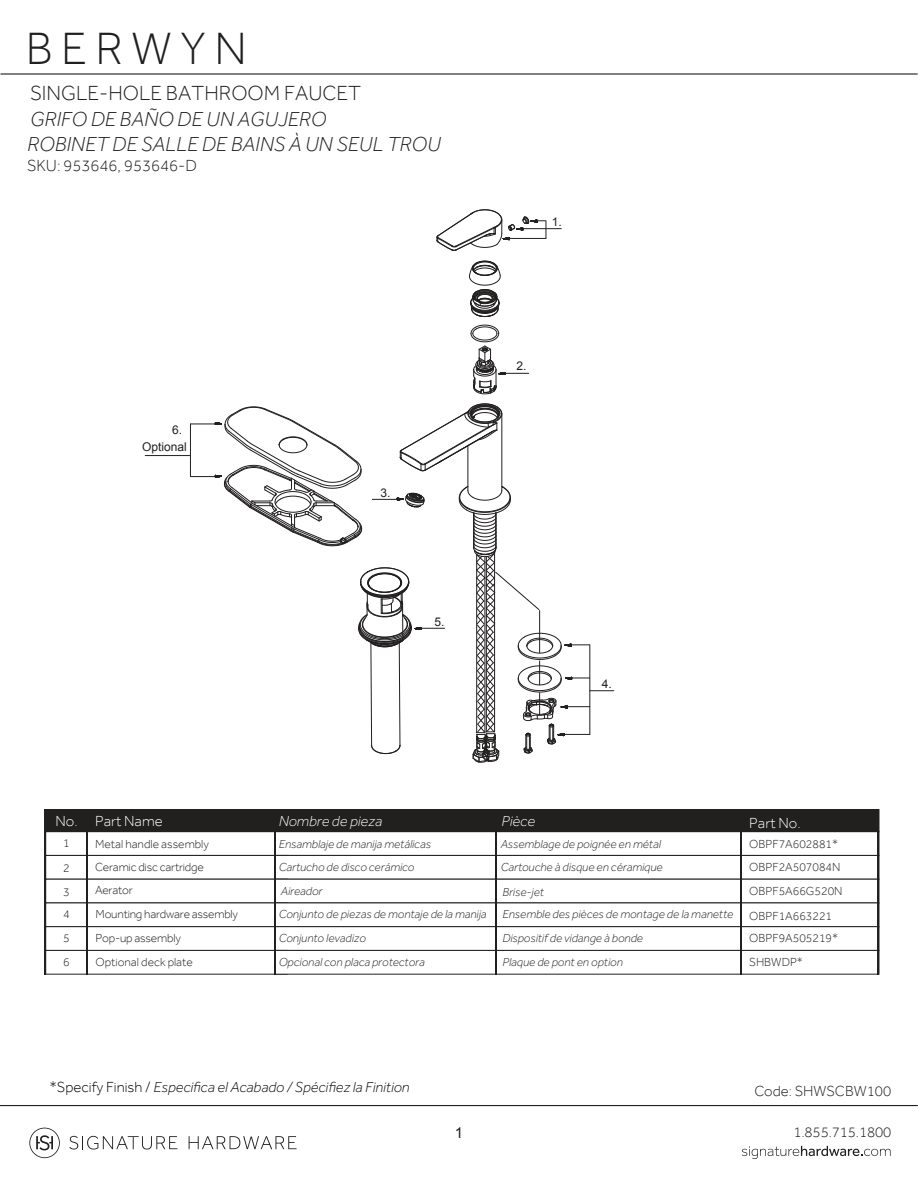
<style>
.page{position:relative;width:918px;height:1188px;background:#fff}
.page>*{position:absolute;margin:0;border:0;box-sizing:border-box;transform-origin:0 0}
.t1{font:300 46.5px "Effra";letter-spacing:.18em;color:#221f1f}
.t2{font:italic 300 21px "Effra";color:#221f1f}
.t3{font:300 21px "Effra";color:#221f1f}
.t4{font:300 16.5px "Effra";color:#221f1f}
.t5{font:italic 300 15px "Effra";color:#080305}
.t6{font:300 15px "Effra";color:#221f1f}
.t7{font:300 15px "Effra";color:#fff}
.t8{font:italic 300 15px "Effra";color:#fff}
.t9{font:15px "Arial";color:#221f1f}
.t10{font:italic 300 12px/23.9px "Effra";color:#221f1f}
.t11{font:300 12px/24.3px "Effra";color:#221f1f}
.t12{font:12px/17.4px "Arial";color:#221f1f}
.s1{font-style:normal}
</style>
<div class="page">
<svg style="left:29px;top:1128px;width:31px;height:30px"></svg>
<svg style="left:69px;top:1136px;width:108px;height:14px"></svg>
<svg style="left:189px;top:1136px;width:108px;height:13px"></svg>
<hr style="left:0;top:1105px;width:918px;height:1px;background:#221f1f">
<svg style="left:742px;top:1146px;width:149px;height:13px"></svg>
<hr style="left:0;top:73px;width:918px;height:2px;background:#221f1f">
<div style="left:45px;top:831px;width:43px;height:25px;background:#fff;border:1px solid #221f1f"></div>
<div style="left:87px;top:831px;width:201px;height:25px;background:#fff;border:1px solid #221f1f"></div>
<div style="left:275px;top:831px;width:221px;height:25px;background:#fff;border:1px solid #221f1f"></div>
<div style="left:496px;top:831px;width:245px;height:25px;background:#fff;border:1px solid #221f1f"></div>
<div style="left:45px;top:855px;width:43px;height:25px;background:#fff;border:1px solid #221f1f"></div>
<div style="left:87px;top:855px;width:201px;height:25px;background:#fff;border:1px solid #221f1f"></div>
<div style="left:275px;top:855px;width:221px;height:25px;background:#fff;border:1px solid #221f1f"></div>
<div style="left:496px;top:855px;width:245px;height:25px;background:#fff;border:1px solid #221f1f"></div>
<div style="left:45px;top:879px;width:43px;height:24px;background:#fff;border:1px solid #221f1f"></div>
<div style="left:87px;top:879px;width:201px;height:24px;background:#fff;border:1px solid #221f1f"></div>
<div style="left:275px;top:879px;width:221px;height:24px;background:#fff;border:1px solid #221f1f"></div>
<div style="left:496px;top:879px;width:245px;height:24px;background:#fff;border:1px solid #221f1f"></div>
<div style="left:45px;top:926px;width:43px;height:25px;background:#fff;border:1px solid #221f1f"></div>
<div style="left:87px;top:926px;width:201px;height:25px;background:#fff;border:1px solid #221f1f"></div>
<div style="left:275px;top:926px;width:221px;height:25px;background:#fff;border:1px solid #221f1f"></div>
<div style="left:496px;top:926px;width:245px;height:25px;background:#fff;border:1px solid #221f1f"></div>
<div style="left:741px;top:831px;width:138px;height:25px;background:#fff;border:1px solid #221f1f"></div>
<div style="left:741px;top:855px;width:138px;height:25px;background:#fff;border:1px solid #221f1f"></div>
<div style="left:741px;top:879px;width:138px;height:24px;background:#fff;border:1px solid #221f1f"></div>
<div style="left:741px;top:926px;width:138px;height:25px;background:#fff;border:1px solid #221f1f"></div>
<hr style="left:45px;top:809px;width:1px;height:142px;background:#221f1f">
<hr style="left:86px;top:809px;width:2px;height:142px;background:#221f1f">
<hr style="left:274px;top:809px;width:2px;height:142px;background:#221f1f">
<hr style="left:496px;top:809px;width:1px;height:142px;background:#221f1f">
<hr style="left:740px;top:809px;width:2px;height:142px;background:#221f1f">
<hr style="left:878px;top:809px;width:1px;height:142px;background:#221f1f">
<div style="left:46px;top:809px;width:833px;height:22px;background:#221f1f"></div>
<div style="left:45px;top:950px;width:43px;height:25px;background:#fff;border:1px solid #221f1f"></div>
<div style="left:87px;top:950px;width:201px;height:25px;background:#fff;border:1px solid #221f1f"></div>
<div style="left:275px;top:950px;width:221px;height:25px;background:#fff;border:1px solid #221f1f"></div>
<div style="left:496px;top:950px;width:245px;height:25px;background:#fff;border:1px solid #221f1f"></div>
<div style="left:741px;top:950px;width:138px;height:25px;background:#fff;border:1px solid #221f1f"></div>
<hr style="left:45px;top:833px;width:1px;height:142px;background:#221f1f">
<hr style="left:86px;top:833px;width:2px;height:142px;background:#221f1f">
<hr style="left:274px;top:833px;width:2px;height:142px;background:#221f1f">
<hr style="left:496px;top:833px;width:1px;height:142px;background:#221f1f">
<hr style="left:740px;top:833px;width:2px;height:142px;background:#221f1f">
<hr style="left:878px;top:833px;width:1px;height:142px;background:#221f1f">
<hr style="left:468px;top:446px;width:1px;height:44px;background:#221f1f">
<hr style="left:502px;top:414px;width:1px;height:76px;background:#221f1f">
<svg style="left:469px;top:261px;width:32px;height:56px"></svg>
<svg style="left:400px;top:404px;width:102px;height:67px"></svg>
<hr style="left:518px;top:228px;width:43px;height:1px;background:#221f1f">
<svg style="left:471px;top:325px;width:58px;height:69px"></svg>
<svg style="left:358px;top:567px;width:87px;height:187px"></svg>
<hr style="left:372px;top:499px;width:30px;height:1px;background:#221f1f">
<svg style="left:397px;top:493px;width:27px;height:15px"></svg>
<svg style="left:437px;top:209px;width:110px;height:42px"></svg>
<svg style="left:459px;top:486px;width:155px;height:277px"></svg>
<hr style="left:190px;top:424px;width:30px;height:1px;background:#221f1f">
<hr style="left:190px;top:476px;width:30px;height:1px;background:#221f1f">
<svg style="left:215px;top:407px;width:147px;height:139px"></svg>
<hr style="left:190px;top:424px;width:1px;height:53px;background:#221f1f">
<hr style="left:145px;top:455px;width:45px;height:1px;background:#221f1f">
<h1 class="t1" style="left:26px;top:20px;width:222px">BERWYN</h1>
<h2 class="t3" style="left:30px;top:81px;width:333px">SINGLE-HOLE BATHROOM FAUCET</h2>
<h2 class="t2" style="left:27px;top:132px;width:415px">ROBINET DE SALLE DE BAINS À UN SEUL TROU</h2>
<h3 class="t4" style="left:27px;top:156px;width:171px">SKU: 953646, 953646-D</h3>
<h2 class="t2" style="left:30px;top:107px;width:298px">GRIFO DE BAÑO DE UN AGUJERO</h2>
<p class="t12" style="left:142px;top:421px;width:46px;text-indent:30px">6.<br>Optional</p>
<p class="t12" style="left:381px;top:484px;width:12px">3.</p>
<p class="t12" style="left:434px;top:614px;width:12px">5.</p>
<p class="t12" style="left:552px;top:213px;width:12px">1.</p>
<p class="t12" style="left:516px;top:357px;width:12px">2.</p>
<p class="t12" style="left:602px;top:675px;width:12px">4.</p>
<p class="t7" style="left:55px;top:812px;width:109px">No. Part Name</p>
<p class="t8" style="left:279px;top:813px;width:105px">Nombre de pieza</p>
<p class="t8" style="left:502px;top:813px;width:35px">Pièce</p>
<p class="t7" style="left:749px;top:814px;width:53px">Part No.</p>
<p class="t11" style="left:63px;top:831px;width:8px;text-align:justify">1<br>2<br>3</p>
<p class="t11" style="left:63px;top:902px;width:8px">4<br>5</p>
<p class="t11" style="left:95px;top:832px;width:115px">Metal handle assembly</p>
<p class="t10" style="left:279px;top:832px;width:154px">Ensamblaje de manija metálicas</p>
<p class="t11" style="left:749px;top:832px;width:90px">OBPF7A602881*</p>
<p class="t10" style="left:279px;top:855px;width:137px">Cartucho de disco cerámico</p>
<p class="t10" style="left:279px;top:902px;width:209px">Conjunto de piezas de montaje de la manija<br>Conjunto levadizo</p>
<p class="t10" style="left:501px;top:832px;width:162px">Assemblage de poignée en métal</p>
<p class="t10" style="left:501px;top:854px;width:164px;line-height:25px">Cartouche à disque en céramique<br>Brise-jet</p>
<p class="t10" style="left:502px;top:902px;width:232px">Ensemble des pièces de montage de la manette<br>Dispositif de vidange à bonde</p>
<p class="t11" style="left:749px;top:855px;width:95px">OBPF2A507084N<br>OBPF5A66G520N<br>OBPF1A663221</p>
<p class="t11" style="left:749px;top:926px;width:90px">OBPF9A505219*</p>
<p class="t11" style="left:95px;top:856px;width:145px;line-height:23.1px">Ceramic disc cartridge<br>Aerator<br>Mounting hardware assembly</p>
<p class="t11" style="left:96px;top:926px;width:87px">Pop-up assembly</p>
<p class="t10" style="left:281px;top:879px;width:43px">Aireador</p>
<p class="t11" style="left:63px;top:950px;width:8px">6</p>
<p class="t11" style="left:96px;top:950px;width:99px">Optional deck plate</p>
<p class="t10" style="left:279px;top:950px;width:148px">Opcional con placa protectora</p>
<p class="t10" style="left:502px;top:950px;width:122px">Plaque de pont en option</p>
<p class="t11" style="left:749px;top:950px;width:55px">SHBWDP*</p>
<p class="t5" style="left:49px;top:1079px;width:362px"><span class="s1">*Specify Finish /</span> Especifica el Acabado / Spécifiez la Finition</p>
<p class="t6" style="left:754px;top:1082px;width:138px">Code: SHWSCBW100</p>
<p class="t9" style="left:455px;top:1123px;width:10px">1</p>
<p class="t6" style="left:793px;top:1124px;width:99px">1.855.715.1800</p>
</div>
